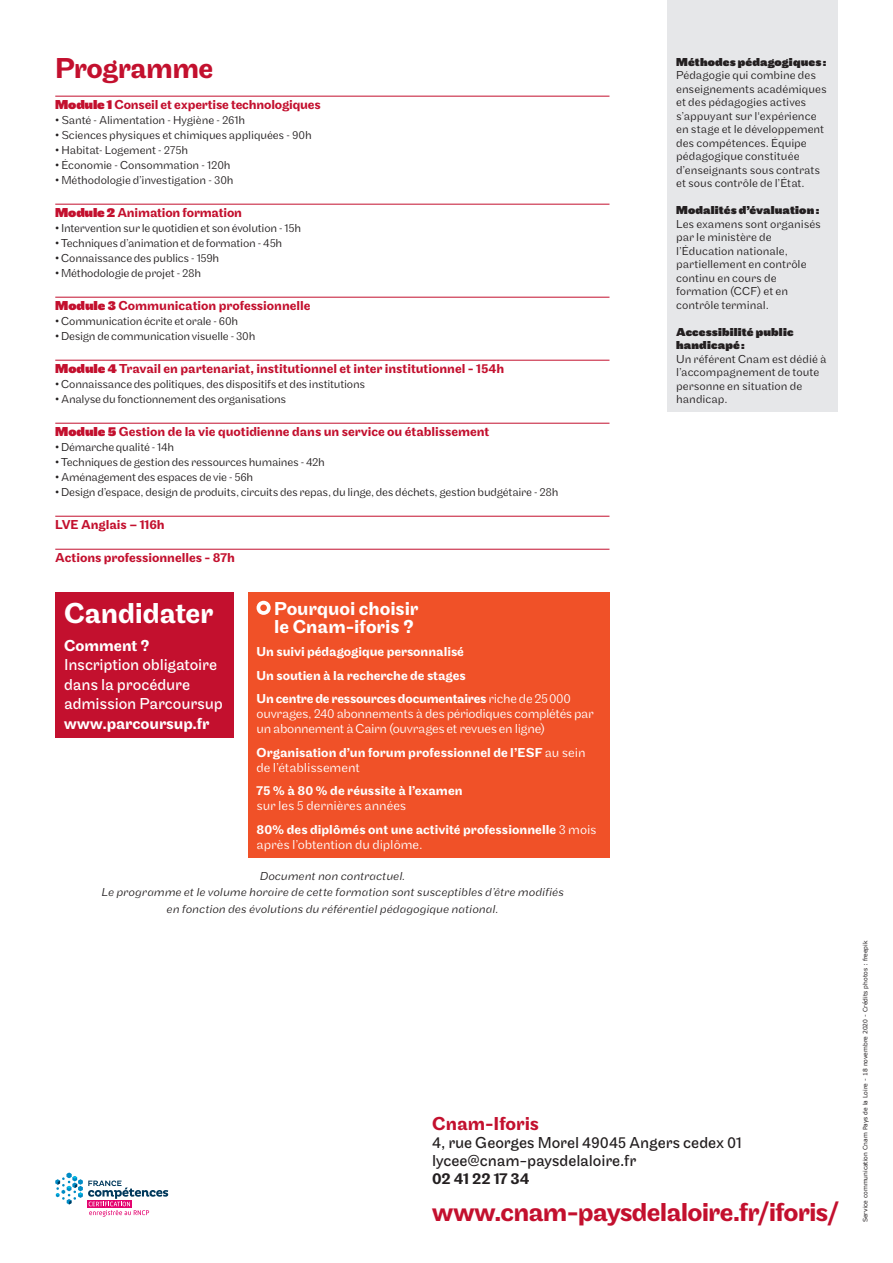
<style>
.page{position:relative;width:893px;height:1263px;background:#fff}
.page>*{position:absolute;margin:0;border:0;box-sizing:border-box;transform-origin:0 0}
.t1{font:500 30px "Maple";letter-spacing:-.015em;color:#fff}
.t2{font:500 30px "Maple";letter-spacing:-.025em;color:#c3102e}
.t3{font:500 27px "Maple";letter-spacing:-.03em;color:#c3102e}
.t4{font:500 19.5px/18px "Maple";letter-spacing:-.005em;color:#fff}
.t5{font:500 19.5px "Maple";letter-spacing:-.005em;color:#c3102e}
.t6{font:16.5px/18px "Maple";letter-spacing:-.005em;color:#231f20}
.t7{font:16.5px/19.5px "Maple";letter-spacing:-.01em;color:#fff}
.t8{font:500 16.5px "Maple";letter-spacing:-.005em;color:#fff}
.t9{font:500 16.5px "Maple";letter-spacing:-.005em;color:#231f20}
.t10{font:500 13.5px "Maple";letter-spacing:-.005em;color:#c3102e}
.t11{font:500 13.5px/23.5px "Maple";letter-spacing:-.005em;color:#fff}
.t12{font:300 13.5px/15px "Maple";letter-spacing:-.02em;color:#fff}
.t13{font:300 13.5px "Maple";color:#fff}
.t14{font:300 12px/13.5px "Maple";letter-spacing:-.01em;color:#231f20}
.t15{font:italic 300 12px/16.5px "Maple";letter-spacing:.005em;color:#231f20;text-align:center}
.t16{font:900 12px/13.5px "Maple";letter-spacing:.01em;color:#231f20}
.t17{font:6px "Verdana";color:#231f20}
.s1{font-weight:900}
.s2{font-weight:300}
</style>
<div class="page">
<hr style="left:55px;top:96px;width:554px;height:1px;background:#c3102e">
<hr style="left:55px;top:204px;width:554px;height:1px;background:#c3102e">
<hr style="left:55px;top:297px;width:554px;height:1px;background:#c3102e">
<hr style="left:55px;top:360px;width:554px;height:1px;background:#c3102e">
<hr style="left:55px;top:423px;width:554px;height:1px;background:#c3102e">
<hr style="left:55px;top:516px;width:554px;height:1px;background:#c3102e">
<hr style="left:55px;top:549px;width:554px;height:1px;background:#c3102e">
<div style="left:56px;top:592px;width:178px;height:145px;background:#c3102e"></div>
<div style="left:668px;top:0;width:170px;height:412px;background:#e6e7e9"></div>
<div style="left:248px;top:592px;width:361px;height:265px;background:#f05128"></div>
<svg style="left:257px;top:601px;width:14px;height:14px"></svg>
<svg style="left:55px;top:1172px;width:113px;height:45px"></svg>
<h1 class="t2" style="left:55px;top:51px;width:160px">Programme</h1>
<p class="t10" style="left:55px;top:97px;width:267px"><span class="s1">Module 1</span> Conseil et expertise technologiques</p>
<p class="t14" style="left:55px;top:114px;width:191px">• Santé - Alimentation - Hygiène - 261h</p>
<p class="t14" style="left:55px;top:129px;width:258px">• Sciences physiques et chimiques appliquées - 90h</p>
<p class="t14" style="left:55px;top:144px;width:134px">• Habitat- Logement - 275h</p>
<p class="t14" style="left:55px;top:159px;width:177px">• Économie - Consommation - 120h</p>
<p class="t14" style="left:55px;top:174px;width:180px">• Méthodologie d’investigation - 30h</p>
<p class="t10" style="left:55px;top:205px;width:188px"><span class="s1">Module 2</span> Animation formation</p>
<p class="t14" style="left:55px;top:222px;width:247px">• Intervention sur le quotidien et son évolution - 15h</p>
<p class="t14" style="left:55px;top:237px;width:229px">• Techniques d’animation et de formation - 45h</p>
<p class="t14" style="left:55px;top:252px;width:166px">• Connaissance des publics - 159h</p>
<p class="t14" style="left:55px;top:267px;width:147px">• Méthodologie de projet - 28h</p>
<p class="t10" style="left:55px;top:298px;width:257px"><span class="s1">Module 3</span> Communication professionnelle</p>
<p class="t14" style="left:55px;top:315px;width:184px">• Communication écrite et orale - 60h</p>
<p class="t14" style="left:55px;top:330px;width:202px">• Design de communication visuelle - 30h</p>
<p class="t10" style="left:55px;top:361px;width:450px"><span class="s1">Module 4</span> Travail en partenariat, institutionnel et inter institutionnel - 154h</p>
<p class="t14" style="left:55px;top:378px;width:311px">• Connaissance des politiques, des dispositifs et des institutions</p>
<p class="t14" style="left:55px;top:393px;width:232px">• Analyse du fonctionnement des organisations</p>
<p class="t10" style="left:55px;top:424px;width:436px"><span class="s1">Module 5</span> Gestion de la vie quotidienne dans un service ou établissement</p>
<p class="t14" style="left:55px;top:441px;width:120px">• Démarche qualité - 14h</p>
<p class="t14" style="left:55px;top:456px;width:271px">• Techniques de gestion des ressources humaines - 42h</p>
<p class="t14" style="left:55px;top:471px;width:200px">• Aménagement des espaces de vie - 56h</p>
<p class="t14" style="left:55px;top:486px;width:505px">• Design d’espace, design de produits, circuits des repas, du linge, des déchets, gestion budgétaire - 28h</p>
<p class="t10" style="left:55px;top:517px;width:111px">LVE Anglais – 116h</p>
<p class="t10" style="left:55px;top:550px;width:181px">Actions professionnelles - 87h</p>
<h1 class="t1" style="left:64px;top:595px;width:151px">Candidater</h1>
<h3 class="t8" style="left:64px;top:636px;width:87px">Comment ?</h3>
<h3 class="t7" style="left:64px;top:655px;width:160px">Inscription obligatoire dans la procédure admission Parcoursup</h3>
<h3 class="t8" style="left:64px;top:714px;width:147px">www.parcoursup.fr</h3>
<h3 class="t4" style="left:274px;top:600px;width:146px">Pourquoi choisir le Cnam-iforis ?</h3>
<p class="t11" style="left:257px;top:640px;width:316px">Un suivi pédagogique personnalisé<br>Un soutien à la recherche de stages<br>Un centre de ressources documentaires <span class="s2">riche de 25000</span></p>
<p class="t12" style="left:257px;top:706px;width:339px">ouvrages, 240 abonnements à des périodiques complétés par un abonnement à Cairn (ouvrages et revues en ligne)</p>
<p class="t11" style="left:257px;top:745px;width:330px;line-height:15px">Organisation d’un forum professionnel de l’ESF <span class="s2">au sein de l’établissement</span></p>
<p class="t11" style="left:257px;top:779px;width:208px">75 % à 80 % de réussite à l’examen</p>
<p class="t11" style="left:257px;top:794px;width:342px"><span class="s2">sur les 5 dernières années<br></span>80% des diplômés ont une activité professionnelle <span class="s2">3 mois</span></p>
<p class="t13" style="left:257px;top:837px;width:168px">après l’obtention du diplôme.</p>
<p class="t15" style="left:101px;top:868px;width:464px">Document non contractuel.<br>Le programme et le volume horaire de cette formation sont susceptibles d’être modifiés en fonction des évolutions du référentiel pédagogique national.</p>
<p class="t16" style="left:676px;top:55px;width:152px">Méthodes pédagogiques:</p>
<p class="t14" style="left:676px;top:68px;width:152px">Pédagogie qui combine des enseignements académiques et des pédagogies actives s’appuyant sur l'expérience en stage et le développement des compétences. Équipe pédagogique constituée d’enseignants sous contrats et sous contrôle de l’État.</p>
<p class="t16" style="left:676px;top:203px;width:145px">Modalités d’évaluation:</p>
<p class="t14" style="left:676px;top:217px;width:146px">Les examens sont organisés par le ministère de l’Éducation nationale, partiellement en contrôle continu en cours de formation (CCF) et en contrôle terminal.</p>
<p class="t16" style="left:676px;top:325px;width:119px">Accessibilité public handicapé:</p>
<p class="t14" style="left:676px;top:352px;width:152px">Un référent Cnam est dédié à l’accompagnement de toute personne en situation de handicap.</p>
<h3 class="t5" style="left:432px;top:1112px;width:108px">Cnam-Iforis</h3>
<h3 class="t6" style="left:432px;top:1134px;width:311px">4, rue Georges Morel 49045 Angers cedex 01 lycee@cnam-paysdelaloire.fr</h3>
<h3 class="t9" style="left:432px;top:1169px;width:99px">02 41 22 17 34</h3>
<h2 class="t3" style="left:432px;top:1197px;width:409px">www.cnam-paysdelaloire.fr/iforis/</h2>
<p class="t17" style="left:861px;top:1222px;width:283px;rotate:-90deg">Service communication Cnam Pays de la Loire - 18 novembre 2020 - Crédits photos : freepik</p>
</div>
